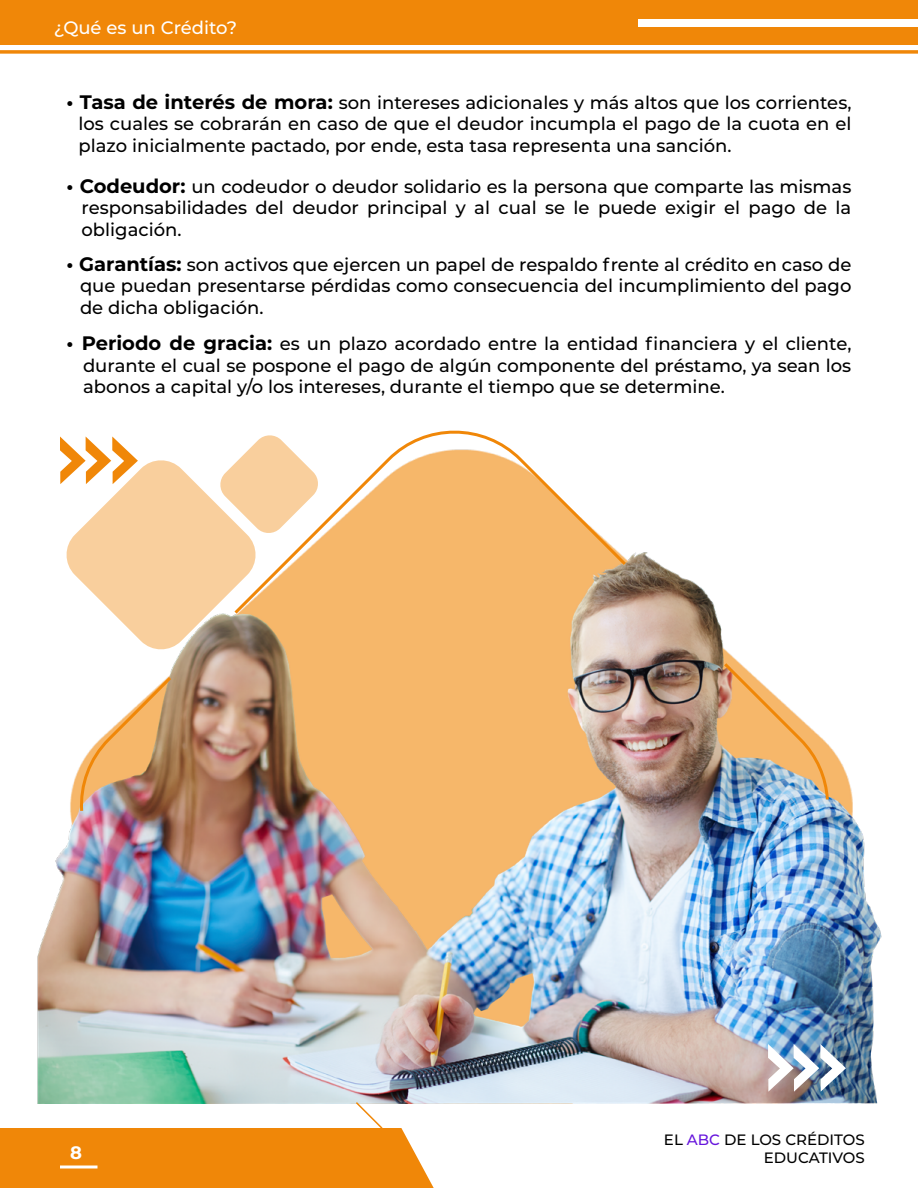
<style>
.page{position:relative;width:918px;height:1188px;background:#fff}
.page>*{position:absolute;margin:0;border:0;box-sizing:border-box;transform-origin:0 0}
.t1{font:500 18px/21.6px "Montserrat";color:#000;text-align:justify}
.t2{font:500 18px "Montserrat";color:#fff}
.t3{font:700 18px "Montserrat";color:#fff}
.t4{font:500 15px/18px "Montserrat";color:#000;text-align:right}
.s1{font-weight:700;font-size:19.5px}
.s2{color:#6615dc}
</style>
<div class="page">
<div style="left:0;top:0;width:918px;height:45px;background:#f08708"></div>
<div style="left:639px;top:20px;width:279px;height:7px;background:#fff"></div>
<hr style="left:0;top:50px;width:918px;height:3px;background:#f08708">
<img style="left:37px;top:552px;width:845px;height:552px">
<img style="left:768px;top:1044px;width:78px;height:48px">
<svg style="left:0;top:1100px;width:434px;height:88px"></svg>
<svg style="left:320px;top:430px;width:309px;height:187px"></svg>
<img style="left:79px;top:674px;width:95px;height:140px">
<svg style="left:60px;top:435px;width:260px;height:217px"></svg>
<img style="left:721px;top:660px;width:110px;height:143px">
<p class="t2" style="left:54px;top:15px;width:185px">¿Qué es un Crédito?</p>
<p class="t1" style="left:79px;top:91px;width:774px;text-indent:-12px"><span class="s1">• Tasa de interés de mora:</span> son intereses adicionales y más altos que los corrientes, los cuales se cobrarán en caso de que el deudor incumpla el pago de la cuota en el plazo inicialmente pactado, por ende, esta tasa representa una sanción.</p>
<p class="t1" style="left:82px;top:175px;width:771px;text-indent:-15px"><span class="s1">• Codeudor:</span> un codeudor o deudor solidario es la persona que comparte las mismas responsabilidades del deudor principal y al cual se le puede exigir el pago de la obligación.</p>
<p class="t1" style="left:80px;top:253px;width:773px;text-indent:-13px"><span class="s1">• Garantías:</span> son activos que ejercen un papel de respaldo frente al crédito en caso de que puedan presentarse pérdidas como consecuencia del incumplimiento del pago de dicha obligación.</p>
<p class="t1" style="left:83px;top:332px;width:770px;text-indent:-16px"><span class="s1">• Periodo de gracia:</span> es un plazo acordado entre la entidad financiera y el cliente, durante el cual se pospone el pago de algún componente del préstamo, ya sean los abonos a capital y/o los intereses, durante el tiempo que se determine.</p>
<p class="t3" style="left:70px;top:1140px;width:13px">8</p>
<p class="t4" style="left:664px;top:1130px;width:202px">EL <span class="s2">ABC</span> DE LOS CRÉDITOS<br>EDUCATIVOS</p>
</div>
